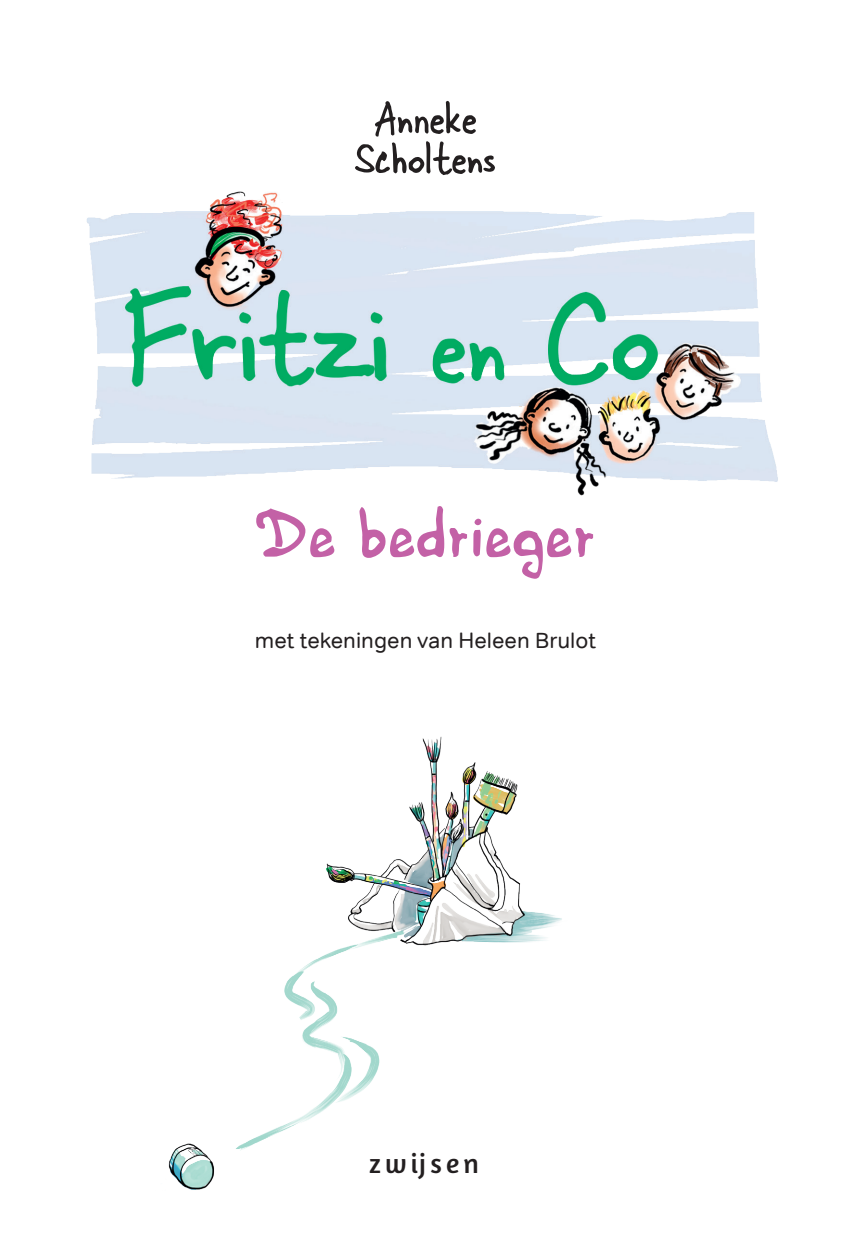
<style>
.page{position:relative;width:851px;height:1248px;background:#fff}
.page>*{position:absolute;margin:0;border:0;box-sizing:border-box;transform-origin:0 0}
.t1{font:70.4px "HVD Edding 780";color:#c361a6}
.t2{font:50px/40px "Skippy Sharp";color:#231f20;text-align:center}
.t3{font:28px "Amaranth";letter-spacing:.15em;color:#231f20}
.t4{font:22px "Tondo";color:#231f20}
</style>
<div class="page">
<img style="left:86px;top:191px;width:692px;height:305px">
<img style="left:168px;top:737px;width:394px;height:453px">
<h2 class="t2" style="left:355px;top:95px;width:141px">Anneke<br>Scholtens</h2>
<h1 class="t1" style="left:255px;top:494px;width:341px">De bedrieger</h1>
<p class="t4" style="left:255px;top:627px;width:343px">met tekeningen van Heleen Brulot</p>
<p class="t3" style="left:369px;top:1146px;width:111px">zwijsen</p>
</div>
